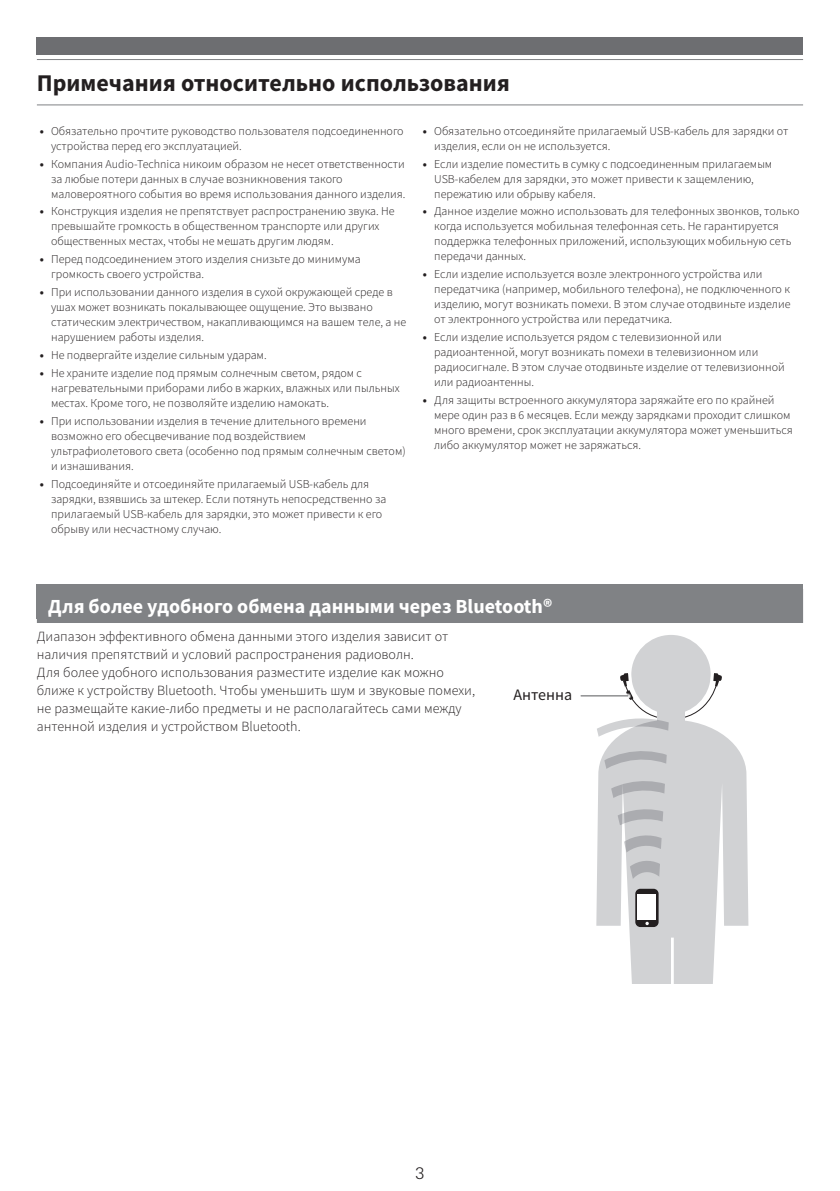
<style>
.page{position:relative;width:840px;height:1191px;background:#fff}
.page>*{position:absolute;margin:0;border:0;box-sizing:border-box;transform-origin:0 0}
.t1{font:700 24px "Source Sans Pro";color:#231f20}
.t2{font:700 20px "Source Sans Pro";color:#fff}
.t3{font:16px "Source Sans Pro";color:#231f20}
.t4{font:300 16px "Univers Next Pro";color:#231f20}
.t5{font:300 14px/18px "Source Sans Pro";color:#231f20}
.t6{font:300 12px/15px "Source Sans Pro";color:#231f20}
.s1{font-weight:700}
</style>
<div class="page">
<hr style="left:37px;top:104px;width:765px;height:1px;background:#808285">
<hr style="left:37px;top:59px;width:765px;height:1px;background:#808285">
<div style="left:37px;top:37px;width:765px;height:17px;background:#6d6e71"></div>
<div style="left:37px;top:584px;width:765px;height:34px;background:#808285"></div>
<div style="left:37px;top:589px;width:765px;height:34px;background:#808285"></div>
<svg style="left:596px;top:735px;width:152px;height:248px;fill:#d1d2d4"></svg>
<hr style="left:670px;top:937px;width:3px;height:46px;background:#fff">
<div style="left:631px;top:635px;width:79px;height:79px;background:#d1d2d4;border-radius:50%"></div>
<svg style="left:635px;top:888px;width:23px;height:39px"></svg>
<div style="left:637px;top:894px;width:18px;height:26px;background:#fff"></div>
<svg style="left:645px;top:921px;width:3px;height:4px"></svg>
<svg style="left:596px;top:668px;width:127px;height:229px"></svg>
<svg style="left:580px;top:693px;width:50px;height:5px"></svg>
<hr style="left:580px;top:695px;width:47px;height:1px;background:#57585a">
<h1 class="t1" style="left:37px;top:74px;width:474px">Примечания относительно использования</h1>
<p class="t6" style="left:51px;top:123px;width:354px;text-indent:-11px"><span class="s1">•</span> Обязательно прочтите руководство пользователя подсоединенного устройства перед его эксплуатацией.</p>
<p class="t6" style="left:51px;top:156px;width:355px;text-indent:-11px"><span class="s1">•</span> Компания Audio-Technica никоим образом не несет ответственности за любые потери данных в случае возникновения такого маловероятного события во время использования данного изделия.</p>
<p class="t6" style="left:51px;top:204px;width:345px;text-indent:-11px"><span class="s1">•</span> Конструкция изделия не препятствует распространению звука. Не превышайте громкость в общественном транспорте или других общественных местах, чтобы не мешать другим людям.</p>
<p class="t6" style="left:51px;top:252px;width:311px;text-indent:-11px"><span class="s1">•</span> Перед подсоединением этого изделия снизьте до минимума громкость своего устройства.</p>
<p class="t6" style="left:51px;top:285px;width:356px;text-indent:-11px"><span class="s1">•</span> При использовании данного изделия в сухой окружающей среде в ушах может возникать покалывающее ощущение. Это вызвано статическим электричеством, накапливающимся на вашем теле, а не нарушением работы изделия.</p>
<p class="t6" style="left:40px;top:348px;width:228px"><span class="s1">•</span> Не подвергайте изделие сильным ударам.</p>
<p class="t6" style="left:51px;top:365px;width:350px;text-indent:-11px"><span class="s1">•</span> Не храните изделие под прямым солнечным светом, рядом с нагревательными приборами либо в жарких, влажных или пыльных местах. Кроме того, не позволяйте изделию намокать.</p>
<p class="t6" style="left:51px;top:413px;width:356px;text-indent:-11px"><span class="s1">•</span> При использовании изделия в течение длительного времени возможно его обесцвечивание под воздействием ультрафиолетового света (особенно под прямым солнечным светом) и изнашивания.</p>
<p class="t6" style="left:51px;top:476px;width:336px;text-indent:-11px"><span class="s1">•</span> Подсоединяйте и отсоединяйте прилагаемый USB-кабель для зарядки, взявшись за штекер. Если потянуть непосредственно за прилагаемый USB-кабель для зарядки, это может привести к его обрыву или несчастному случаю.</p>
<p class="t6" style="left:434px;top:123px;width:355px;text-indent:-11px"><span class="s1">•</span> Обязательно отсоединяйте прилагаемый USB-кабель для зарядки от изделия, если он не используется.</p>
<p class="t6" style="left:434px;top:156px;width:339px;text-indent:-11px"><span class="s1">•</span> Если изделие поместить в сумку с подсоединенным прилагаемым<br>USB-кабелем для зарядки, это может привести к защемлению, пережатию или обрыву кабеля.</p>
<p class="t6" style="left:434px;top:204px;width:366px;text-indent:-11px"><span class="s1">•</span> Данное изделие можно использовать для телефонных звонков, только когда используется мобильная телефонная сеть. Не гарантируется поддержка телефонных приложений, использующих мобильную сеть передачи данных.</p>
<p class="t6" style="left:434px;top:267px;width:357px;text-indent:-11px"><span class="s1">•</span> Если изделие используется возле электронного устройства или передатчика (например, мобильного телефона), не подключенного к изделию, могут возникать помехи. В этом случае отодвиньте изделие от электронного устройства или передатчика.</p>
<p class="t6" style="left:434px;top:330px;width:352px;text-indent:-11px"><span class="s1">•</span> Если изделие используется рядом с телевизионной или радиоантенной, могут возникать помехи в телевизионном или радиосигнале. В этом случае отодвиньте изделие от телевизионной или радиоантенны.</p>
<p class="t6" style="left:434px;top:393px;width:360px;text-indent:-11px"><span class="s1">•</span> Для защиты встроенного аккумулятора заряжайте его по крайней мере один раз в 6 месяцев. Если между зарядками проходит слишком много времени, срок эксплуатации аккумулятора может уменьшиться либо аккумулятор может не заряжаться.</p>
<h2 class="t2" style="left:48px;top:598px;width:505px">Для более удобного обмена данными через Bluetooth®</h2>
<p class="t5" style="left:37px;top:628px;width:439px">Диапазон эффективного обмена данными этого изделия зависит от наличия препятствий и условий распространения радиоволн.<br>Для более удобного использования разместите изделие как можно ближе к устройству Bluetooth. Чтобы уменьшить шум и звуковые помехи, не размещайте какие-либо предметы и не располагайтесь сами между антенной изделия и устройством Bluetooth.</p>
<h3 class="t3" style="left:513px;top:688px;width:60px">Антенна</h3>
<h3 class="t4" style="left:415px;top:1166px;width:10px">3</h3>
</div>
